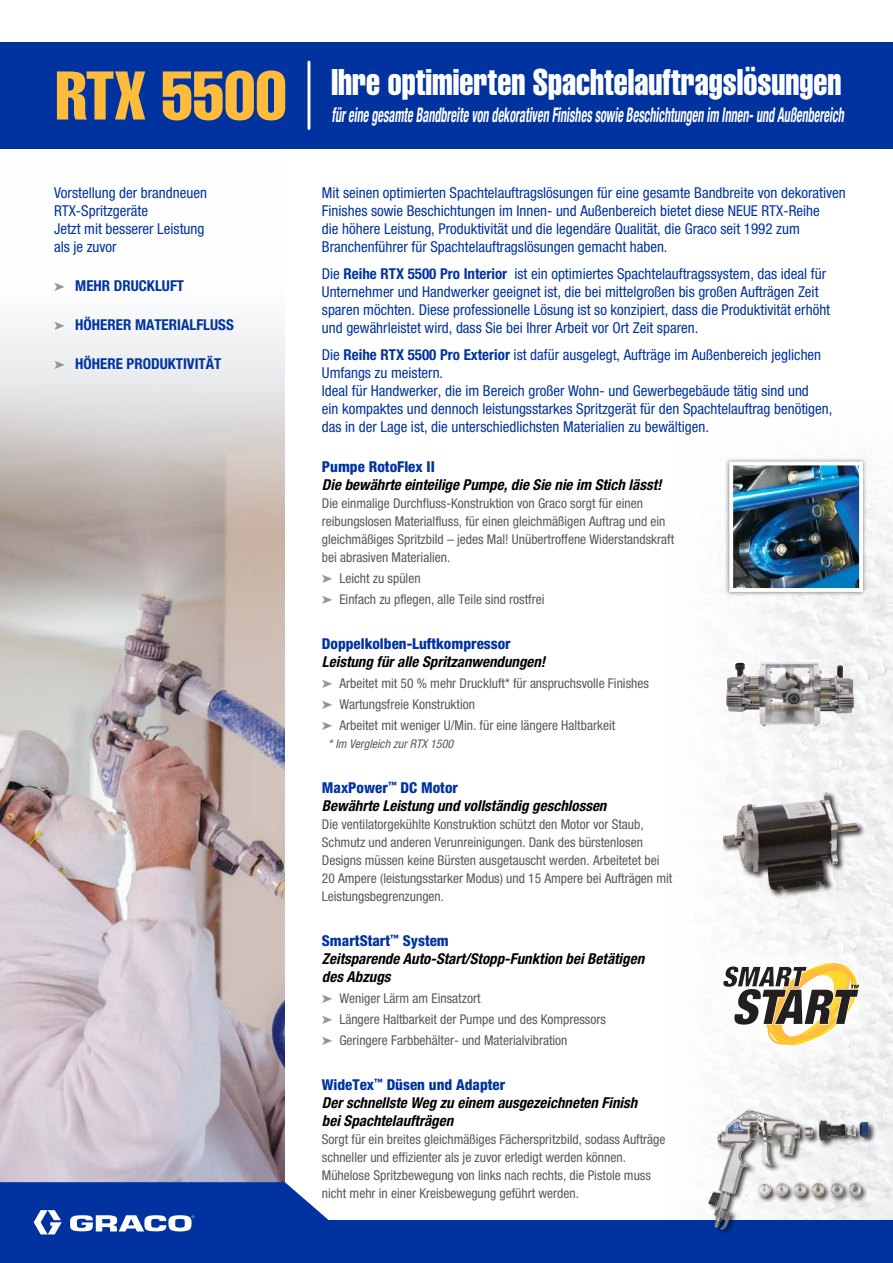
<style>
.page{position:relative;width:893px;height:1263px;background:#fff}
.page>*{position:absolute;margin:0;border:0;box-sizing:border-box;transform-origin:0 0}
.t1{font:36.45px "Helvetica LT Std Comp";color:#fff;scale:.9 1}
.t2{font:italic 700 condensed 20.25px "Helvetica Neue LT Std";color:#fff;scale:.6 1}
.t3{font:condensed 15px/18px "Helvetica Neue LT Std";color:#0033a0}
.t4{font:italic 700 condensed 15px/18px "Helvetica Neue LT Std";color:#000}
.t5{font:700 condensed 15px "Helvetica Neue LT Std";color:#0033a0}
.t6{font:800 condensed 15px "Helvetica Neue LT Std";color:#0033a0}
.t7{font:condensed 13.5px/18px "Helvetica Neue LT Std";color:#58595b}
.t8{font:italic condensed 12px "Helvetica Neue LT Std";color:#58595b}
.s1{font-size:67.5px;color:#ffbb3c}
.s2{color:#939598}
.s3{font-weight:700}
.s4{font-weight:800;font-style:normal;color:#0033a0}
</style>
<div class="page">
<img style="left:716px;top:478px;width:177px;height:742px">
<div style="left:0;top:325px;width:285px;height:55px;background:#eef0f1"></div>
<img style="left:0;top:380px;width:285px;height:802px">
<div style="left:0;top:43px;width:893px;height:106px;background:#0033a0"></div>
<div style="left:0;top:1220px;width:893px;height:43px;background:#0033a0"></div>
<div style="left:725px;top:457px;width:143px;height:139px;background:#000;opacity:.5"></div>
<img style="left:727px;top:460px;width:138px;height:134px">
<svg style="left:0;top:1182px;width:329px;height:53px"></svg>
<div style="left:722px;top:791px;width:143px;height:107px;background:#000;opacity:.75"></div>
<img style="left:723px;top:792px;width:135px;height:98px">
<img style="left:725px;top:662px;width:130px;height:64px">
<img style="left:708px;top:1104px;width:168px;height:130px">
<img style="left:754px;top:1174px;width:112px;height:28px">
<div style="left:689px;top:940px;width:192px;height:120px;background:#fff"></div>
<svg style="left:723px;top:963px;width:136px;height:82px"></svg>
<hr style="left:307px;top:62px;width:3px;height:67px;background:#fff">
<h1 class="t1" style="left:56px;top:59px;width:875px"><span class="s1">RTX 5500</span> Ihre optimierten Spachtelauftragslösungen</h1>
<h2 class="t2" style="left:332px;top:102px;width:855px">für eine gesamte Bandbreite von dekorativen Finishes sowie Beschichtungen im Innen- und Außenbereich</h2>
<p class="t3" style="left:54px;top:183px;width:154px">Vorstellung der brandneuen<br>RTX-Spritzgeräte<br>Jetzt mit besserer Leistung als je zuvor</p>
<p class="t5" style="left:54px;top:276px;width:132px"><span class="s2">➤</span> MEHR DRUCKLUFT</p>
<p class="t5" style="left:54px;top:315px;width:181px"><span class="s2">➤</span> HÖHERER MATERIALFLUSS</p>
<p class="t5" style="left:54px;top:354px;width:169px"><span class="s2">➤</span> HÖHERE PRODUKTIVITÄT</p>
<p class="t3" style="left:322px;top:183px;width:525px">Mit seinen optimierten Spachtelauftragslösungen für eine gesamte Bandbreite von dekorativen Finishes sowie Beschichtungen im Innen- und Außenbereich bietet diese NEUE RTX-Reihe<br>die höhere Leistung, Produktivität und die legendäre Qualität, die Graco seit 1992 zum Branchenführer für Spachtelauftragslösungen gemacht haben.</p>
<p class="t3" style="left:322px;top:264px;width:510px">Die <span class="s3">Reihe RTX 5500 Pro Interior</span> ist ein optimiertes Spachtelauftragssystem, das ideal für Unternehmer und Handwerker geeignet ist, die bei mittelgroßen bis großen Aufträgen Zeit sparen möchten. Diese professionelle Lösung ist so konzipiert, dass die Produktivität erhöht und gewährleistet wird, dass Sie bei Ihrer Arbeit vor Ort Zeit sparen.</p>
<p class="t3" style="left:322px;top:345px;width:512px">Die <span class="s3">Reihe RTX 5500 Pro Exterior</span> ist dafür ausgelegt, Aufträge im Außenbereich jeglichen Umfangs zu meistern.<br>Ideal für Handwerker, die im Bereich großer Wohn- und Gewerbegebäude tätig sind und<br>ein kompaktes und dennoch leistungsstarkes Spritzgerät für den Spachtelauftrag benötigen, das in der Lage ist, die unterschiedlichsten Materialien zu bewältigen.</p>
<p class="t6" style="left:322px;top:458px;width:115px">Pumpe RotoFlex II</p>
<p class="t4" style="left:322px;top:476px;width:341px">Die bewährte einteilige Pumpe, die Sie nie im Stich lässt!</p>
<p class="t7" style="left:322px;top:494px;width:354px">Die einmalige Durchfluss-Konstruktion von Graco sorgt für einen reibungslosen Materialfluss, für einen gleichmäßigen Auftrag und ein gleichmäßiges Spritzbild – jedes Mal! Unübertroffene Widerstandskraft bei abrasiven Materialien.</p>
<p class="t7" style="left:322px;top:568px;width:224px;line-height:21px"><span class="s2">➤</span> Leicht zu spülen<br><span class="s2">➤</span> Einfach zu pflegen, alle Teile sind rostfrei</p>
<p class="t6" style="left:322px;top:635px;width:190px">Doppelkolben-Luftkompressor</p>
<p class="t4" style="left:322px;top:653px;width:225px">Leistung für alle Spritzanwendungen!</p>
<p class="t7" style="left:322px;top:673px;width:329px;line-height:21px"><span class="s2">➤</span> Arbeitet mit 50 % mehr Druckluft* für anspruchsvolle Finishes <span class="s2">➤</span> Wartungsfreie Konstruktion<br><span class="s2">➤</span> Arbeitet mit weniger U/Min. für eine längere Haltbarkeit</p>
<p class="t8" style="left:328px;top:737px;width:126px">* Im Vergleich zur RTX 1500</p>
<p class="t4" style="left:322px;top:779px;width:286px"><span class="s4">MaxPower</span><sup>™</sup> <span class="s4">DC Motor<br></span>Bewährte Leistung und vollständig geschlossen</p>
<p class="t7" style="left:322px;top:815px;width:352px">Die ventilatorgekühlte Konstruktion schützt den Motor vor Staub, Schmutz und anderen Verunreinigungen. Dank des bürstenlosen Designs müssen keine Bürsten ausgetauscht werden. Arbeitetet bei 20 Ampere (leistungsstarker Modus) und 15 Ampere bei Aufträgen mit Leistungsbegrenzungen.</p>
<p class="t4" style="left:322px;top:932px;width:324px"><span class="s4">SmartStart</span><sup>™</sup> <span class="s4">System<br></span>Zeitsparende Auto-Start/Stopp-Funktion bei Betätigen des Abzugs</p>
<p class="t7" style="left:322px;top:988px;width:286px;line-height:21px"><span class="s2">➤</span> Weniger Lärm am Einsatzort<br><span class="s2">➤</span> Längere Haltbarkeit der Pumpe und des Kompressors <span class="s2">➤</span> Geringere Farbbehälter- und Materialvibration</p>
<p class="t4" style="left:322px;top:1076px;width:317px"><span class="s4">WideTex</span><sup>™</sup> <span class="s4">Düsen und Adapter<br></span>Der schnellste Weg zu einem ausgezeichneten Finish bei Spachtelaufträgen</p>
<p class="t7" style="left:322px;top:1130px;width:345px">Sorgt für ein breites gleichmäßiges Fächerspritzbild, sodass Aufträge schneller und effizienter als je zuvor erledigt werden können.<br>Mühelose Spritzbewegung von links nach rechts, die Pistole muss nicht mehr in einer Kreisbewegung geführt werden.</p>
</div>
